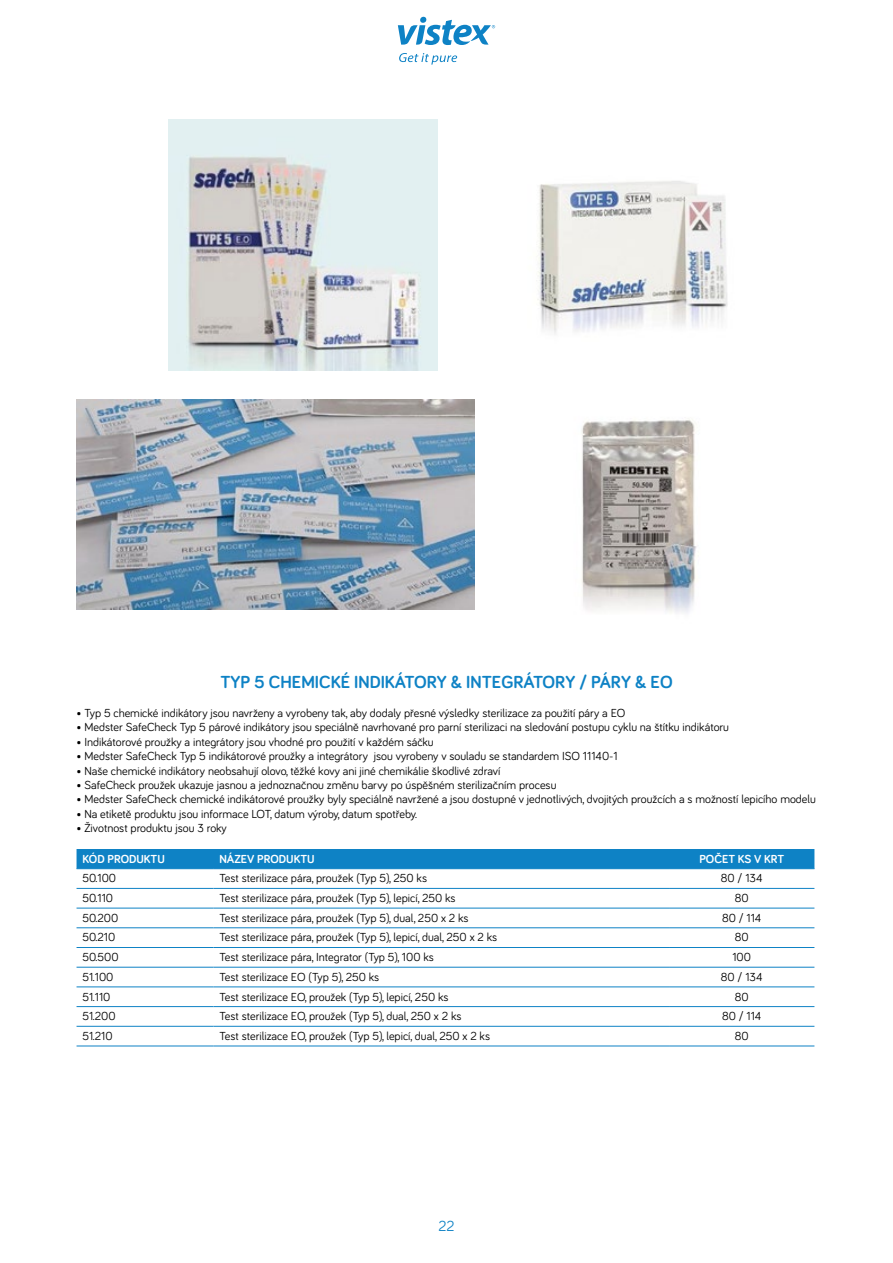
<style>
.page{position:relative;width:893px;height:1263px;background:#fff}
.page>*{position:absolute;margin:0;border:0;box-sizing:border-box;transform-origin:0 0}
.t1{font:700 18px "Bariol";color:#0e82c5}
.t2{font:15px "Bariol";color:#0e82c5}
.t3{font:12px "Bariol";color:#000}
.t4{font:700 12px "Bariol";color:#fff}
</style>
<div class="page">
<svg style="left:398px;top:17px;width:97px;height:28px"></svg>
<svg style="left:399px;top:53px;width:58px;height:12px"></svg>
<div style="left:77px;top:849px;width:737px;height:19px;background:#0e82c5"></div>
<hr style="left:77px;top:868px;width:136px;height:1px;background:#0e82c5">
<hr style="left:213px;top:868px;width:456px;height:1px;background:#0e82c5">
<hr style="left:669px;top:868px;width:145px;height:1px;background:#0e82c5">
<hr style="left:77px;top:888px;width:136px;height:1px;background:#0e82c5">
<hr style="left:213px;top:888px;width:456px;height:1px;background:#0e82c5">
<hr style="left:669px;top:888px;width:145px;height:1px;background:#0e82c5">
<hr style="left:77px;top:908px;width:136px;height:1px;background:#0e82c5">
<hr style="left:213px;top:908px;width:456px;height:1px;background:#0e82c5">
<hr style="left:669px;top:908px;width:145px;height:1px;background:#0e82c5">
<hr style="left:77px;top:927px;width:136px;height:1px;background:#0e82c5">
<hr style="left:213px;top:927px;width:456px;height:1px;background:#0e82c5">
<hr style="left:669px;top:927px;width:145px;height:1px;background:#0e82c5">
<hr style="left:77px;top:947px;width:136px;height:1px;background:#0e82c5">
<hr style="left:213px;top:947px;width:456px;height:1px;background:#0e82c5">
<hr style="left:669px;top:947px;width:145px;height:1px;background:#0e82c5">
<hr style="left:77px;top:967px;width:136px;height:1px;background:#0e82c5">
<hr style="left:213px;top:967px;width:456px;height:1px;background:#0e82c5">
<hr style="left:669px;top:967px;width:145px;height:1px;background:#0e82c5">
<hr style="left:77px;top:987px;width:136px;height:1px;background:#0e82c5">
<hr style="left:213px;top:987px;width:456px;height:1px;background:#0e82c5">
<hr style="left:669px;top:987px;width:145px;height:1px;background:#0e82c5">
<hr style="left:77px;top:1006px;width:136px;height:1px;background:#0e82c5">
<hr style="left:213px;top:1006px;width:456px;height:1px;background:#0e82c5">
<hr style="left:669px;top:1006px;width:145px;height:1px;background:#0e82c5">
<hr style="left:77px;top:1026px;width:136px;height:1px;background:#0e82c5">
<hr style="left:213px;top:1026px;width:456px;height:1px;background:#0e82c5">
<hr style="left:669px;top:1026px;width:145px;height:1px;background:#0e82c5">
<hr style="left:77px;top:1046px;width:136px;height:1px;background:#0e82c5">
<hr style="left:213px;top:1046px;width:456px;height:1px;background:#0e82c5">
<hr style="left:669px;top:1046px;width:145px;height:1px;background:#0e82c5">
<img style="left:419px;top:119px;width:309px;height:252px">
<img style="left:448px;top:399px;width:249px;height:214px">
<img style="left:77px;top:400px;width:398px;height:209px">
<img style="left:169px;top:120px;width:268px;height:251px">
<h1 class="t1" style="left:220px;top:670px;width:454px">TYP 5 CHEMICKÉ INDIKÁTORY &amp; INTEGRÁTORY / PÁRY &amp; EO</h1>
<p class="t3" style="left:77px;top:705px;width:550px">• Typ 5 chemické indikátory jsou navrženy a vyrobeny tak, aby dodaly přesné výsledky sterilizace za použití páry a EO</p>
<p class="t3" style="left:77px;top:719px;width:654px">• Medster SafeCheck Typ 5 párové indikátory jsou speciálně navrhované pro parní sterilizaci na sledování postupu cyklu na štítku indikátoru</p>
<p class="t3" style="left:77px;top:734px;width:359px">• Indikátorové proužky a integrátory jsou vhodné pro použití v každém sáčku</p>
<p class="t3" style="left:77px;top:748px;width:543px">• Medster SafeCheck Typ 5 indikátorové proužky a integrátory jsou vyrobeny v souladu se standardem ISO 11140-1</p>
<p class="t3" style="left:77px;top:762px;width:425px">• Naše chemické indikátory neobsahují olovo, těžké kovy ani jiné chemikálie škodlivé zdraví</p>
<p class="t3" style="left:77px;top:777px;width:481px">• SafeCheck proužek ukazuje jasnou a jednoznačnou změnu barvy po úspěšném sterilizačním procesu</p>
<p class="t3" style="left:77px;top:791px;width:741px">• Medster SafeCheck chemické indikátorové proužky byly speciálně navržené a jsou dostupné v jednotlivých, dvojitých proužcích a s možností lepicího modelu</p>
<p class="t3" style="left:77px;top:806px;width:341px">• Na etiketě produktu jsou informace LOT, datum výroby, datum spotřeby.</p>
<p class="t3" style="left:77px;top:820px;width:152px">• Životnost produktu jsou 3 roky</p>
<p class="t4" style="left:83px;top:850px;width:84px">KÓD PRODUKTU</p>
<p class="t4" style="left:219px;top:850px;width:97px">NÁZEV PRODUKTU</p>
<p class="t4" style="left:699px;top:850px;width:86px">POČET KS V KRT</p>
<p class="t3" style="left:83px;top:870px;width:35px">50.100</p>
<p class="t3" style="left:219px;top:870px;width:209px">Test sterilizace pára, proužek (Typ 5), 250 ks</p>
<p class="t3" style="left:721px;top:870px;width:43px">80 / 134</p>
<p class="t3" style="left:83px;top:890px;width:32px">50.110</p>
<p class="t3" style="left:219px;top:890px;width:238px">Test sterilizace pára, proužek (Typ 5), lepicí, 250 ks</p>
<p class="t3" style="left:735px;top:890px;width:15px">80</p>
<p class="t3" style="left:83px;top:909px;width:37px">50.200</p>
<p class="t3" style="left:219px;top:909px;width:251px">Test sterilizace pára, proužek (Typ 5), dual, 250 x 2 ks</p>
<p class="t3" style="left:722px;top:909px;width:41px">80 / 114</p>
<p class="t3" style="left:83px;top:929px;width:34px">50.210</p>
<p class="t3" style="left:219px;top:929px;width:279px">Test sterilizace pára, proužek (Typ 5), lepicí, dual, 250 x 2 ks</p>
<p class="t3" style="left:735px;top:929px;width:15px">80</p>
<p class="t3" style="left:83px;top:949px;width:38px">50.500</p>
<p class="t3" style="left:219px;top:949px;width:216px">Test sterilizace pára, Integrator (Typ 5), 100 ks</p>
<p class="t3" style="left:732px;top:949px;width:20px">100</p>
<p class="t3" style="left:82px;top:969px;width:32px">51.100</p>
<p class="t3" style="left:219px;top:969px;width:161px">Test sterilizace EO (Typ 5), 250 ks</p>
<p class="t3" style="left:721px;top:969px;width:43px">80 / 134</p>
<p class="t3" style="left:82px;top:988px;width:29px">51.110</p>
<p class="t3" style="left:219px;top:988px;width:231px">Test sterilizace EO, proužek (Typ 5), lepicí, 250 ks</p>
<p class="t3" style="left:735px;top:988px;width:15px">80</p>
<p class="t3" style="left:82px;top:1008px;width:35px">51.200</p>
<p class="t3" style="left:219px;top:1008px;width:244px">Test sterilizace EO, proužek (Typ 5), dual, 250 x 2 ks</p>
<p class="t3" style="left:722px;top:1008px;width:41px">80 / 114</p>
<p class="t3" style="left:82px;top:1028px;width:32px">51.210</p>
<p class="t3" style="left:219px;top:1028px;width:272px">Test sterilizace EO, proužek (Typ 5), lepicí, dual, 250 x 2 ks</p>
<p class="t3" style="left:735px;top:1028px;width:15px">80</p>
<p class="t2" style="left:438px;top:1215px;width:17px">22</p>
</div>
